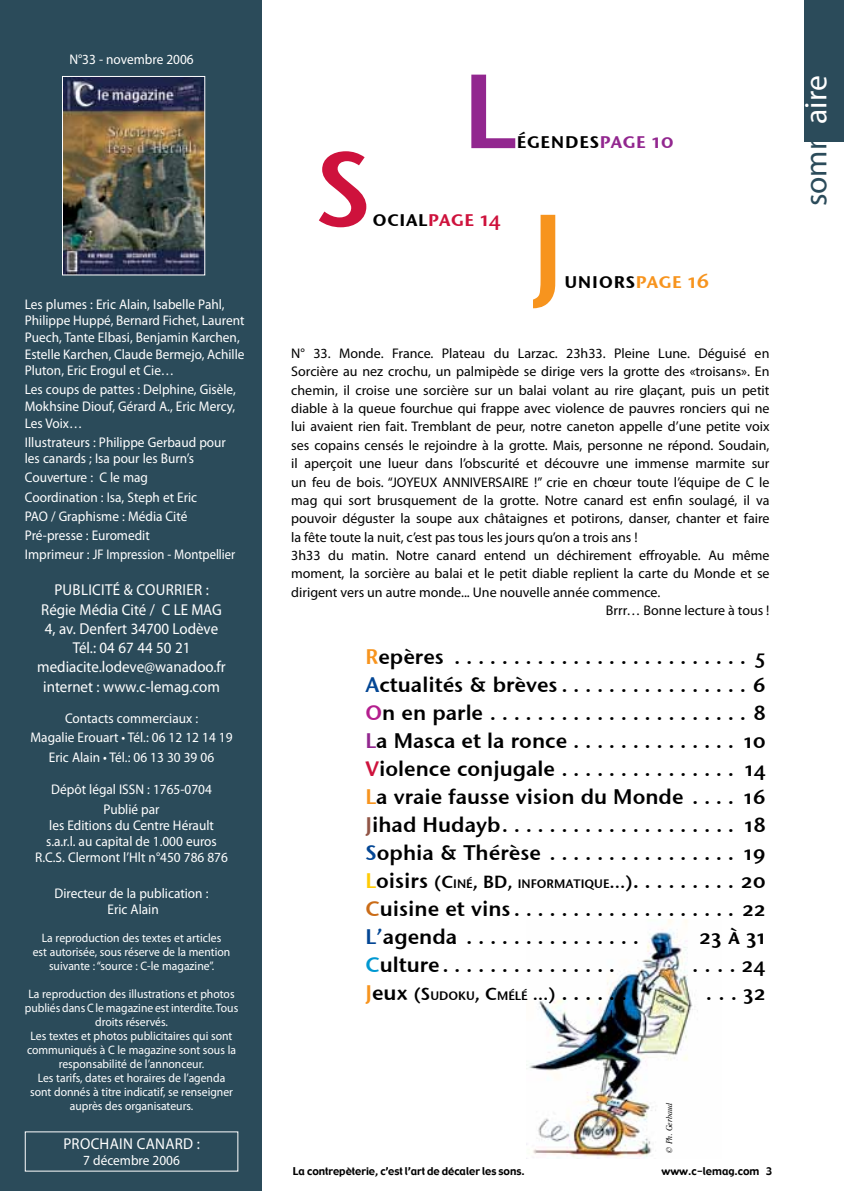
<style>
.page{position:relative;width:844px;height:1191px;background:#fff}
.page>*{position:absolute;margin:0;border:0;box-sizing:border-box;transform-origin:0 0}
.t1{font:105px "Stone Sans Sem SCITCTT Semi";color:#ce123c}
.t2{font:105px "Stone Sans Sem SCITCTT Semi";color:#f7941e}
.t3{font:105px "Stone Sans Sem SCITCTT Semi";color:#92278f}
.t4{font:31.5px "Myriad Pro";color:#2b4b5a}
.t5{font:21px/28px "Stone Sans Sem SCITCTT Semi";letter-spacing:-.01em;color:#000;text-align:justify}
.t6{font:21px/28px "Stone Sans Sem ITCTT Semi";color:#000;text-align:justify}
.t7{font:21px "Stone Sans Sem SCITCTT Semi";letter-spacing:-.01em;color:#ce123c}
.t8{font:15.75px "Myriad Pro";color:#fff;scale:.95 1}
.t9{font:15.75px "Myriad Pro";letter-spacing:.02em;color:#fff;scale:.95 1}
.t10{font:14px "Myriad Pro";color:#000}
.t11{font:14px/16.6px "Myriad Pro";color:#fff;text-align:center;scale:.95 1}
.t12{font:12.25px/14px "Myriad Pro";color:#fff;text-align:center;scale:.95 1}
.t13{font:12.25px "Stone Sans Sem ITCTT Semi";color:#000}
.t14{font:10.5px "Gadget";color:#000}
.t15{font:italic 8.75px "Times";color:#000;scale:.9 1}
.s1{color:#92278f}
.s2{color:#000}
.s3{color:#f7941e}
.s4{font-family:"Stone Sans Sem ITCTT Semi"}
.s5{color:#034694}
.s6{color:#b41e8e}
.s7{font-family:"Stone Sans Sem SCITCTT Semi";color:#92278f}
.s8{font-family:"Stone Sans Sem SCITCTT Semi"}
.s9{font-family:"Stone Sans Sem SCITCTT Semi";color:#ce123c}
.s10{font-family:"Stone Sans Sem SCITCTT Semi";color:#f7941e}
.s11{color:#915546}
.s12{font-family:"Stone Sans Sem SCITCTT Semi";font-size:21px;color:#ffcb05}
.s13{font-size:21px}
.s14{font-size:17.5px}
.s15{font-family:"Stone Sans Sem SCITCTT Semi";font-size:21px}
.s16{color:#ca6c18}
.s17{font-family:"Stone Sans Sem SCITCTT Semi";color:#034694}
.s18{color:#0098d1}
.s19{font-size:12.25px}
.s20{color:#fff}
</style>
<div class="page">
<img style="left:526px;top:919px;width:172px;height:239px">
<div style="left:0;top:0;width:261px;height:1191px;background:#2b4b5a"></div>
<div style="left:804px;top:0;width:39px;height:141px;background:#2b4b5a"></div>
<img style="left:64px;top:78px;width:139px;height:195px">
<div style="left:62px;top:76px;width:143px;height:199px;border:1px solid #fff"></div>
<p class="t11" style="left:69px;top:51px;width:132px">N°33 - novembre 2006</p>
<p class="t11" style="left:25px;top:295px;width:233px;text-align:left">Les plumes : Eric Alain, Isabelle Pahl, Philippe Huppé, Bernard Fichet, Laurent Puech, Tante Elbasi, Benjamin Karchen, Estelle Karchen, Claude Bermejo, Achille Pluton, Eric Erogul et Cie…</p>
<p class="t11" style="left:25px;top:381px;width:223px;text-align:justify">Les coups de pattes : Delphine, Gisèle, Mokhsine Diouf, Gérard A., Eric Mercy, Les Voix…</p>
<p class="t11" style="left:25px;top:433px;width:213px;text-align:left">Illustrateurs : Philippe Gerbaud pour les canards ; Isa pour les Burn’s</p>
<p class="t11" style="left:25px;top:468px;width:223px;line-height:19.1px;text-align:left">Couverture : C le mag<br>Coordination : Isa, Steph et Eric<br>PAO / Graphisme : Média Cité<br>Pré-presse : Euromedit<br>Imprimeur : JF Impression - Montpellier</p>
<p class="t8" style="left:54px;top:580px;width:28px">Publicit</p>
<p class="t8" style="left:113px;top:580px;width:103px">é &amp; courrier :</p>
<p class="t8" style="left:41px;top:599px;width:191px">Régie Média Cité / C LE MAG</p>
<p class="t8" style="left:45px;top:619px;width:184px">4, av. Denfert 34700 Lodève</p>
<p class="t8" style="left:73px;top:638px;width:125px">Tél.: 04 67 44 50 21</p>
<p class="t8" style="left:37px;top:657px;width:200px">mediacite.lodeve@wanadoo.fr</p>
<p class="t8" style="left:43px;top:676px;width:187px">internet : www.c-lemag.com</p>
<p class="t11" style="left:31px;top:708px;width:214px;line-height:19.2px">Contacts commerciaux :<br>Magalie Erouart • Tél.: 06 12 12 14 19<br>Eric Alain • Tél.: 06 13 30 39 06</p>
<p class="t11" style="left:51px;top:778px;width:170px;line-height:20.7px">Dépôt légal ISSN : 1765-0704<br>Publié par</p>
<p class="t11" style="left:35px;top:817px;width:204px;line-height:15.8px">les Editions du Centre Hérault s.a.r.l. au capital de 1.000 euros<br>R.C.S. Clermont l’Hlt n°450 786 876</p>
<p class="t11" style="left:55px;top:885px;width:163px;line-height:15.8px">Directeur de la publication :<br>Eric Alain</p>
<p class="t12" style="left:33px;top:931px;width:209px">La reproduction des textes et articles<br>est autorisée, sous réserve de la mention suivante : “source : C-le magazine”.</p>
<p class="t12" style="left:25px;top:987px;width:226px">La reproduction des illustrations et photos publiés dans C le magazine est interdite. Tous droits réservés.<br>Les textes et photos publicitaires qui sont communiqués à C le magazine sont sous la responsabilité de l’annonceur.<br>Les tarifs, dates et horaires de l’agenda<br>sont donnés à titre indicatif, se renseigner auprès des organisateurs.</p>
<p class="t9" style="left:63px;top:1134px;width:145px">PROCHAIN CANARD :</p>
<p class="t11" style="left:83px;top:1151px;width:103px">7 décembre 2006</p>
<h1 class="t3" style="left:462px;top:46px;width:55px">L</h1>
<h3 class="t5" style="left:516px;top:126px;width:159px">égendes<span class="s1">page 10</span></h3>
<h1 class="t1" style="left:315px;top:124px;width:58px">S</h1>
<h3 class="t7" style="left:372px;top:206px;width:130px"><span class="s2">ocial</span>page 14</h3>
<h1 class="t2" style="left:531px;top:186px;width:34px">J</h1>
<h3 class="t5" style="left:564px;top:267px;width:147px">uniors<span class="s3">page 16</span></h3>
<p class="t10" style="left:291px;top:344px;width:479px">N° 33. Monde. France. Plateau du Larzac. 23h33. Pleine Lune. Déguisé en</p>
<p class="t10" style="left:291px;top:363px;width:479px">Sorcière au nez crochu, un palmipède se dirige vers la grotte des «troisans». En</p>
<p class="t10" style="left:291px;top:381px;width:479px">chemin, il croise une sorcière sur un balai volant au rire glaçant, puis un petit</p>
<p class="t10" style="left:291px;top:400px;width:479px">diable à la queue fourchue qui frappe avec violence de pauvres ronciers qui ne</p>
<p class="t10" style="left:291px;top:418px;width:479px">lui avaient rien fait. Tremblant de peur, notre caneton appelle d’une petite voix</p>
<p class="t10" style="left:291px;top:436px;width:479px">ses copains censés le rejoindre à la grotte. Mais, personne ne répond. Soudain,</p>
<p class="t10" style="left:291px;top:455px;width:479px">il aperçoit une lueur dans l’obscurité et découvre une immense marmite sur</p>
<p class="t10" style="left:291px;top:473px;width:479px">un feu de bois. “JOYEUX ANNIVERSAIRE !” crie en chœur toute l’équipe de C le</p>
<p class="t10" style="left:291px;top:491px;width:479px">mag qui sort brusquement de la grotte. Notre canard est enfin soulagé, il va</p>
<p class="t10" style="left:291px;top:510px;width:479px">pouvoir déguster la soupe aux châtaignes et potirons, danser, chanter et faire</p>
<p class="t10" style="left:291px;top:528px;width:348px">la fête toute la nuit, c’est pas tous les jours qu’on a trois ans !</p>
<p class="t10" style="left:291px;top:546px;width:479px">3h33 du matin. Notre canard entend un déchirement effroyable. Au même</p>
<p class="t10" style="left:291px;top:565px;width:479px">moment, la sorcière au balai et le petit diable replient la carte du Monde et se</p>
<p class="t10" style="left:291px;top:583px;width:370px">dirigent vers un autre monde... Une nouvelle année commence.</p>
<p class="t10" style="left:605px;top:602px;width:165px">Brrr… Bonne lecture à tous !</p>
<h3 class="t5" style="left:365px;top:642px;width:402px"><span class="s3">R</span><span class="s4">epères</span> . . . . . . . . . . . . . . . . . . . . . . . . 5<br><span class="s5">A</span><span class="s4">ctualités &amp; brèves</span> . . . . . . . . . . . . . . . . 6<br><span class="s6">O</span><span class="s4">n en parle</span> . . . . . . . . . . . . . . . . . . . . . 8</h3>
<h3 class="t6" style="left:365px;top:724px;width:402px"><span class="s7">L</span>a Masca et la ronce <span class="s8">. . . . . . . . . . . . . 10<br></span><span class="s9">V</span>iolence conjugale <span class="s8">. . . . . . . . . . . . . . 14<br></span><span class="s10">L</span>a vraie fausse vision du Monde <span class="s8">. . . 16</span></h3>
<h3 class="t5" style="left:365px;top:810px;width:402px"><span class="s11">J</span><span class="s4">ihad Hudayb</span> . . . . . . . . . . . . . . . . . . . 18<br><span class="s5">S</span><span class="s4">ophia &amp; Thérèse</span> . . . . . . . . . . . . . . . 19</h3>
<p class="t13" style="left:365px;top:873px;width:402px"><span class="s12">L</span><span class="s13">oisirs</span> <span class="s14">(C</span>INÉ<span class="s14">, BD,</span> INFORMATIQUE<span class="s14">...)</span> <span class="s15">. . . . . . . . . 20</span></p>
<h3 class="t5" style="left:365px;top:894px;width:402px"><span class="s16">C</span><span class="s4">uisine et vins</span> . . . . . . . . . . . . . . . . . . . 22</h3>
<h3 class="t6" style="left:365px;top:920px;width:275px"><span class="s17">L’</span>agenda . . . . . . . . . . . . . . .</h3>
<h3 class="t5" style="left:699px;top:922px;width:68px">23 à 31</h3>
<h3 class="t5" style="left:365px;top:950px;width:239px"><span class="s18">C</span><span class="s4">ulture</span> . . . . . . . . . . . . . .</h3>
<h3 class="t5" style="left:692px;top:950px;width:75px">.... 24</h3>
<h3 class="t6" style="left:365px;top:976px;width:263px"><span class="s10">J</span>eux <span class="s14">(S</span><span class="s19">UDOKU</span><span class="s14">, C</span><span class="s19">MÉLÉ</span> <span class="s14">…)</span> . . . . . .</h3>
<h3 class="t6" style="left:705px;top:976px;width:61px">...<span class="s8">32</span></h3>
<h2 class="t4" style="left:796px;top:206px;width:132px;rotate:-90deg">somm<span class="s20">aire</span></h2>
<p class="t14" style="left:293px;top:1164px;width:233px">La contrepèterie, c’est l’art de décaler les sons.</p>
<p class="t15" style="left:661px;top:1152px;width:56px;rotate:-90deg">© Ph. Gerbaud</p>
<p class="t14" style="left:661px;top:1164px;width:112px">www.c-lemag.com 3</p>
</div>
